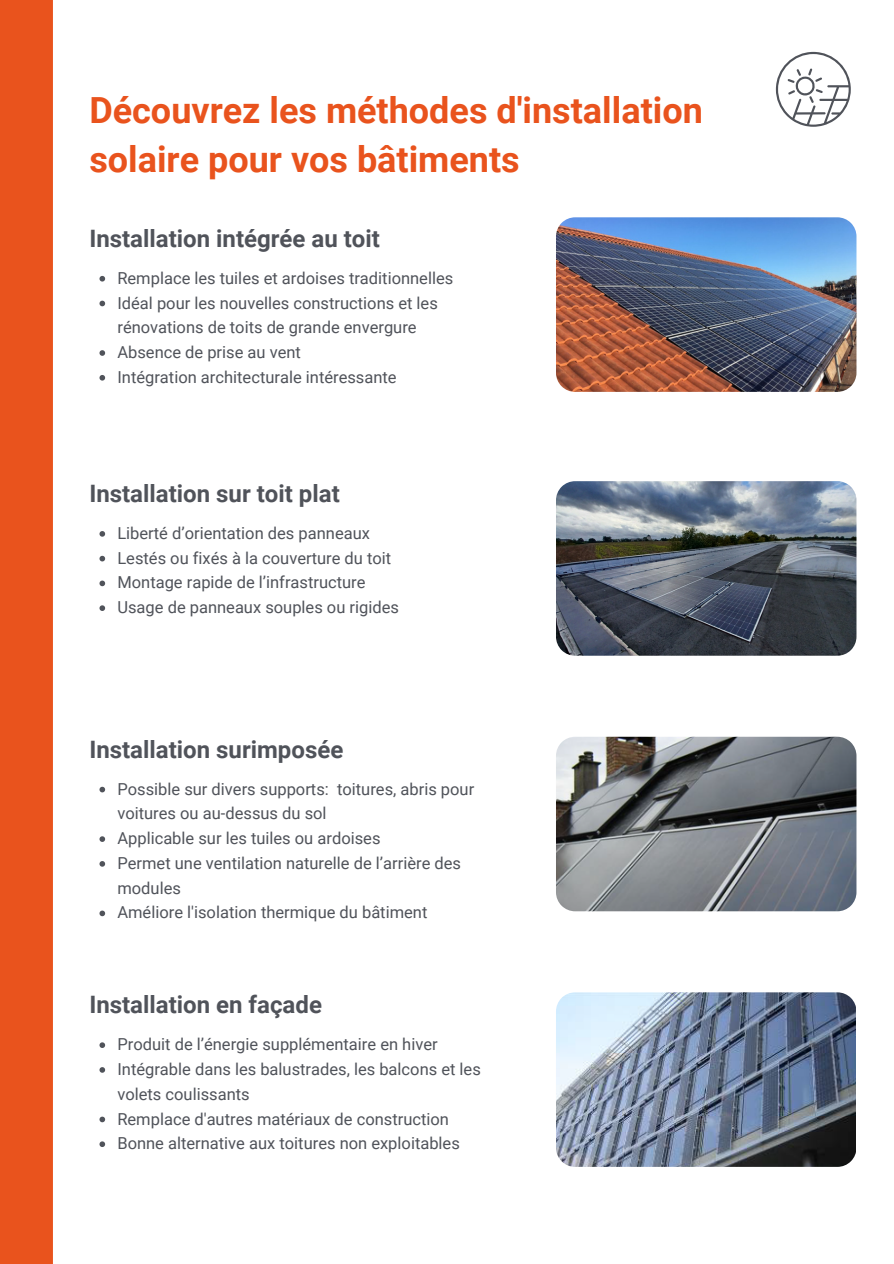
<style>
.page{position:relative;width:894px;height:1264px;background:#fff}
.page>*{position:absolute;margin:0;border:0;box-sizing:border-box;transform-origin:0 0}
.t1{font:700 36px/49.5px "Roboto";color:#e9531d}
.t2{font:700 24px "Roboto";color:#50535a}
.t3{font:16.5px/24.8px "Roboto";color:#50535a}
</style>
<div class="page">
<svg style="left:99px;top:786px;width:6px;height:6px"></svg>
<svg style="left:99px;top:836px;width:6px;height:6px"></svg>
<svg style="left:99px;top:861px;width:6px;height:5px"></svg>
<svg style="left:99px;top:910px;width:6px;height:6px"></svg>
<img style="left:556px;top:736px;width:300px;height:175px">
<svg style="left:99px;top:1042px;width:6px;height:5px"></svg>
<svg style="left:99px;top:1067px;width:6px;height:5px"></svg>
<svg style="left:99px;top:1116px;width:6px;height:6px"></svg>
<svg style="left:99px;top:1141px;width:6px;height:5px"></svg>
<img style="left:556px;top:992px;width:299px;height:174px">
<svg style="left:99px;top:531px;width:6px;height:5px"></svg>
<svg style="left:99px;top:556px;width:6px;height:5px"></svg>
<svg style="left:99px;top:580px;width:6px;height:6px"></svg>
<svg style="left:99px;top:605px;width:6px;height:6px"></svg>
<img style="left:556px;top:481px;width:300px;height:174px">
<div style="left:0;top:0;width:53px;height:1263px;background:#e9531d"></div>
<svg style="left:775px;top:52px;width:75px;height:75px"></svg>
<img style="left:556px;top:217px;width:300px;height:175px">
<svg style="left:99px;top:276px;width:6px;height:5px"></svg>
<svg style="left:99px;top:301px;width:6px;height:5px"></svg>
<svg style="left:99px;top:350px;width:6px;height:6px"></svg>
<svg style="left:99px;top:375px;width:6px;height:5px"></svg>
<p class="t1" style="left:89px;top:86px;width:615px">Découvrez les méthodes d'installation solaire pour vos bâtiments</p>
<p class="t2" style="left:89px;top:224px;width:292px">Installation intégrée au toit</p>
<h2 class="t3" style="left:117px;top:266px;width:337px">Remplace les tuiles et ardoises traditionnelles</h2>
<p class="t3" style="left:117px;top:290px;width:322px">Idéal pour les nouvelles constructions et les rénovations de toits de grande envergure</p>
<p class="t3" style="left:117px;top:340px;width:185px">Absence de prise au vent</p>
<p class="t3" style="left:117px;top:365px;width:281px">Intégration architecturale intéressante</p>
<p class="t2" style="left:89px;top:479px;width:252px">Installation sur toit plat</p>
<p class="t3" style="left:117px;top:521px;width:254px">Liberté d’orientation des panneaux</p>
<h2 class="t3" style="left:117px;top:545px;width:275px">Lestés ou fixés à la couverture du toit</h2>
<p class="t3" style="left:117px;top:570px;width:249px">Montage rapide de l’infrastructure</p>
<p class="t3" style="left:117px;top:595px;width:283px">Usage de panneaux souples ou rigides</p>
<h1 class="t2" style="left:89px;top:735px;width:255px">Installation surimposée</h1>
<h2 class="t3" style="left:117px;top:776px;width:358px">Possible sur divers supports: toitures, abris pour voitures ou au-dessus du sol</h2>
<p class="t3" style="left:117px;top:826px;width:264px">Applicable sur les tuiles ou ardoises</p>
<p class="t3" style="left:117px;top:851px;width:345px">Permet une ventilation naturelle de l’arrière des modules</p>
<p class="t3" style="left:117px;top:900px;width:311px">Améliore l'isolation thermique du bâtiment</p>
<p class="t2" style="left:89px;top:990px;width:234px">Installation en façade</p>
<h2 class="t3" style="left:117px;top:1032px;width:322px">Produit de l’énergie supplémentaire en hiver</h2>
<p class="t3" style="left:117px;top:1056px;width:365px">Intégrable dans les balustrades, les balcons et les volets coulissants</p>
<p class="t3" style="left:117px;top:1106px;width:333px">Remplace d'autres matériaux de construction</p>
<p class="t3" style="left:117px;top:1131px;width:344px">Bonne alternative aux toitures non exploitables</p>
</div>
